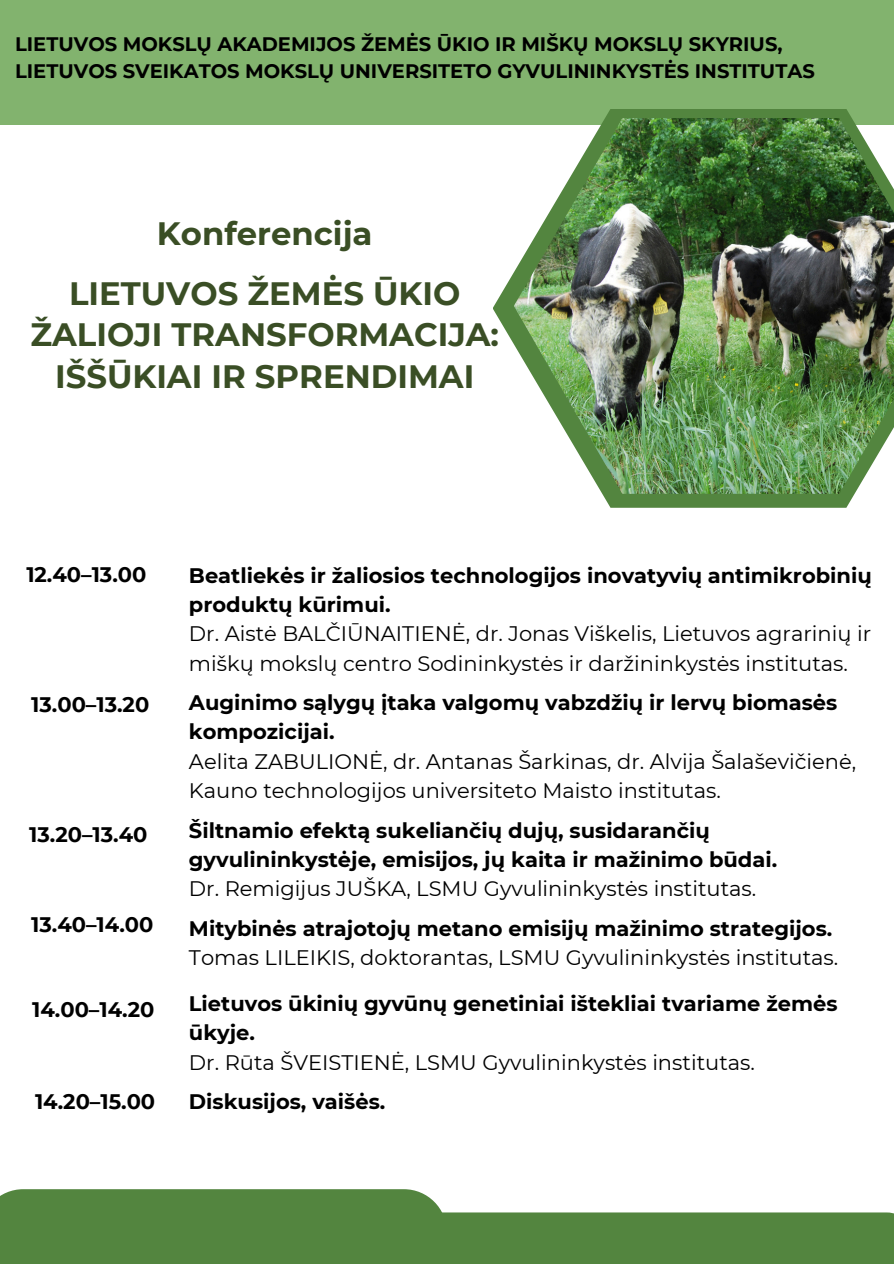
<style>
.page{position:relative;width:894px;height:1264px;background:#fff}
.page>*{position:absolute;margin:0;border:0;box-sizing:border-box;transform-origin:0 0}
.t1{font:700 32.25px/41.7px "Montserrat";color:#3a4e25;text-align:center}
.t2{font:700 21px/29.4px "Montserrat";color:#000}
.t3{font:21px/29.4px "Montserrat";color:#000}
.t4{font:700 19.5px/26.8px "Montserrat";color:#000}
</style>
<div class="page">
<div style="left:0;top:0;width:893px;height:124px;background:#82b36e"></div>
<svg style="left:492px;top:109px;width:363px;height:399px"></svg>
<img style="left:513px;top:118px;width:380px;height:376px">
<svg style="left:0;top:1189px;width:893px;height:74px"></svg>
<h4 class="t4" style="left:15px;top:30px;width:800px">LIETUVOS MOKSLŲ AKADEMIJOS ŽEMĖS ŪKIO IR MIŠKŲ MOKSLŲ SKYRIUS,<br>LIETUVOS SVEIKATOS MOKSLŲ UNIVERSITETO GYVULININKYSTĖS INSTITUTAS</h4>
<p class="t1" style="left:157px;top:213px;width:217px">Konferencija</p>
<p class="t1" style="left:30px;top:272px;width:470px">LIETUVOS ŽEMĖS ŪKIO<br>ŽALIOJI TRANSFORMACIJA:<br>IŠŠŪKIAI IR SPRENDIMAI</p>
<p class="t2" style="left:26px;top:560px;width:121px">12.40–13.00</p>
<p class="t2" style="left:31px;top:690px;width:119px">13.00–13.20</p>
<p class="t2" style="left:29px;top:819px;width:120px">13.20–13.40</p>
<p class="t2" style="left:31px;top:909px;width:124px">13.40–14.00</p>
<p class="t2" style="left:32px;top:995px;width:124px">14.00–14.20</p>
<p class="t2" style="left:35px;top:1086px;width:122px">14.20–15.00</p>
<h3 class="t2" style="left:189px;top:560px;width:684px">Beatliekės ir žaliosios technologijos inovatyvių antimikrobinių produktų kūrimui.</h3>
<p class="t3" style="left:189px;top:619px;width:683px">Dr. Aistė BALČIŪNAITIENĖ, dr. Jonas Viškelis, Lietuvos agrarinių ir miškų mokslų centro Sodininkystės ir daržininkystės institutas.</p>
<h2 class="t2" style="left:189px;top:688px;width:649px">Auginimo sąlygų įtaka valgomų vabzdžių ir lervų biomasės kompozicijai.</h2>
<h1 class="t3" style="left:189px;top:746px;width:668px">Aelita ZABULIONĖ, dr. Antanas Šarkinas, dr. Alvija Šalaševičienė,<br>Kauno technologijos universiteto Maisto institutas.</h1>
<h4 class="t2" style="left:189px;top:815px;width:589px">Šiltnamio efektą sukeliančių dujų, susidarančių gyvulininkystėje, emisijos, jų kaita ir mažinimo būdai.</h4>
<h4 class="t3" style="left:189px;top:874px;width:568px">Dr. Remigijus JUŠKA, LSMU Gyvulininkystės institutas.</h4>
<h4 class="t2" style="left:189px;top:913px;width:644px">Mitybinės atrajotojų metano emisijų mažinimo strategijos.</h4>
<h4 class="t3" style="left:189px;top:943px;width:650px">Tomas LILEIKIS, doktorantas, LSMU Gyvulininkystės institutas.</h4>
<h4 class="t2" style="left:189px;top:988px;width:650px">Lietuvos ūkinių gyvūnų genetiniai ištekliai tvariame žemės ūkyje.</h4>
<h4 class="t3" style="left:189px;top:1047px;width:567px">Dr. Rūta ŠVEISTIENĖ, LSMU Gyvulininkystės institutas.</h4>
<p class="t2" style="left:189px;top:1086px;width:198px">Diskusijos, vaišės.</p>
</div>
